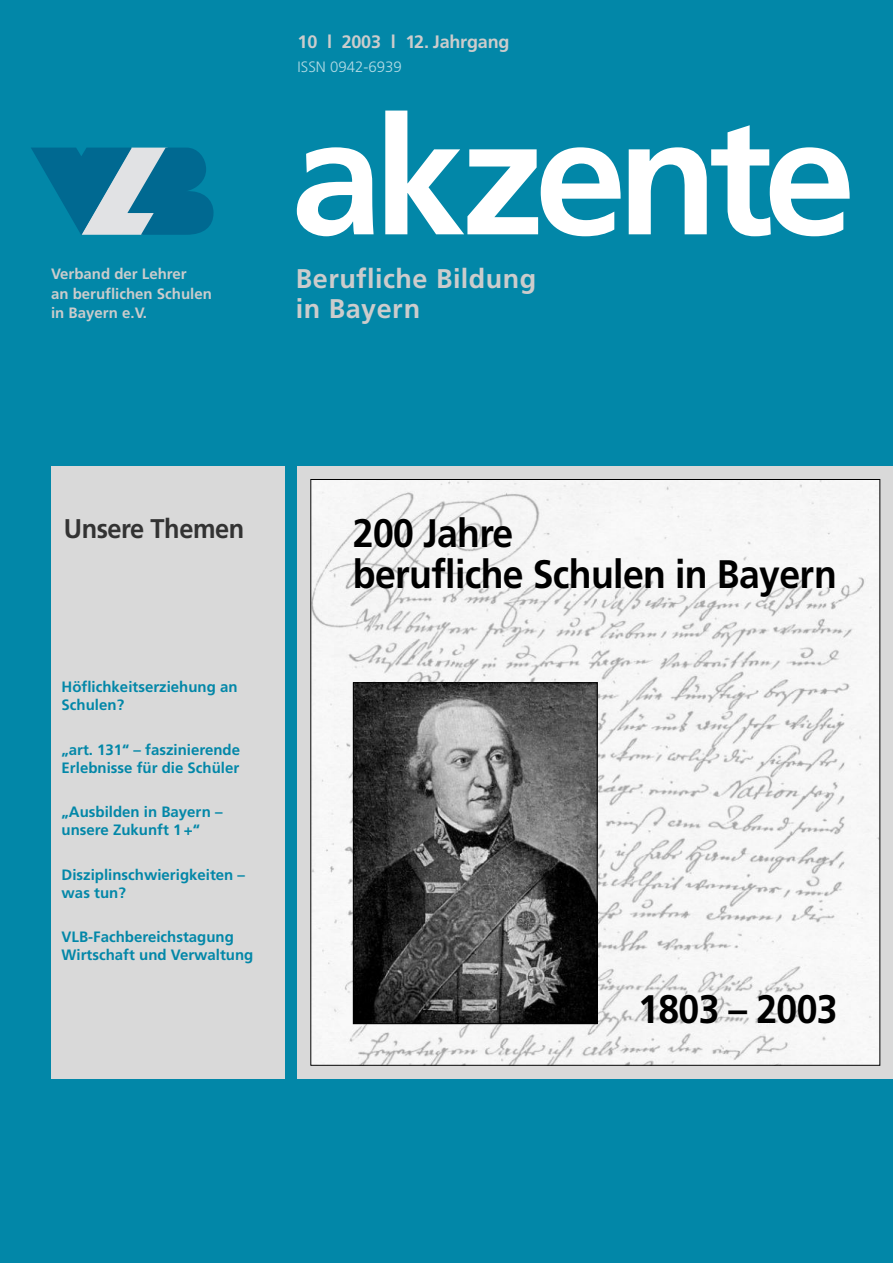
<style>
.page{position:relative;width:893px;height:1263px;background:#0287a8}
.page>*{position:absolute;margin:0;border:0;box-sizing:border-box;transform-origin:0 0}
.t1{font:700 165px "Frutiger";letter-spacing:-.055em;color:#fff}
.t2{font:700 39.75px/40.5px "Frutiger";letter-spacing:-.015em;color:#000;scale:.94 1}
.t3{font:700 27px/30px "Frutiger";letter-spacing:.015em;color:#ccc}
.t4{font:700 27px "Frutiger";letter-spacing:-.015em;color:#333;scale:.94 1}
.t5{font:700 18px "Frutiger";letter-spacing:-.01em;color:#ccc}
.t6{font:700 15px/18px "Frutiger";color:#0287a8}
.t7{font:700 15px/19.5px "Frutiger";color:#ccc}
.t8{font:300 15px "Frutiger";color:#b3dbe5}
</style>
<div class="page">
<div style="left:51px;top:466px;width:234px;height:612px;background:#d9d9d9"></div>
<svg style="left:298px;top:466px;width:595px;height:612px;background:#ccc"></svg>
<svg style="left:31px;top:148px;width:183px;height:87px"></svg>
<img style="left:312px;top:481px;width:566px;height:583px">
<img style="left:355px;top:684px;width:241px;height:338px">
<div style="left:353px;top:682px;width:245px;height:342px;border:1px solid #000"></div>
<p class="t7" style="left:51px;top:264px;width:162px">Verband der Lehrer<br>an beruflichen Schulen in Bayern e.V.</p>
<p class="t5" style="left:298px;top:32px;width:213px">10 l 2003 l 12. Jahrgang</p>
<p class="t8" style="left:298px;top:58px;width:106px">ISSN 0942-6939</p>
<h1 class="t1" style="left:291px;top:89px;width:566px">akzente</h1>
<h3 class="t3" style="left:296px;top:264px;width:242px">Berufliche Bildung in Bayern</h3>
<h3 class="t4" style="left:64px;top:514px;width:194px">Unsere Themen</h3>
<p class="t6" style="left:62px;top:678px;width:177px">Höflichkeitserziehung an<br>Schulen?</p>
<p class="t6" style="left:62px;top:741px;width:180px">„art. 131“ – faszinierende<br>Erlebnisse für die Schüler</p>
<p class="t6" style="left:62px;top:803px;width:162px">„Ausbilden in Bayern – unsere Zukunft 1 +“</p>
<p class="t6" style="left:62px;top:866px;width:185px">Disziplinschwierigkeiten – was tun?</p>
<p class="t6" style="left:62px;top:928px;width:193px">VLB-Fachbereichstagung<br>Wirtschaft und Verwaltung</p>
<h2 class="t2" style="left:353px;top:514px;width:516px">200 Jahre<br>berufliche Schulen in Bayern</h2>
<h2 class="t2" style="left:638px;top:990px;width:214px">1803 – 2003</h2>
</div>
